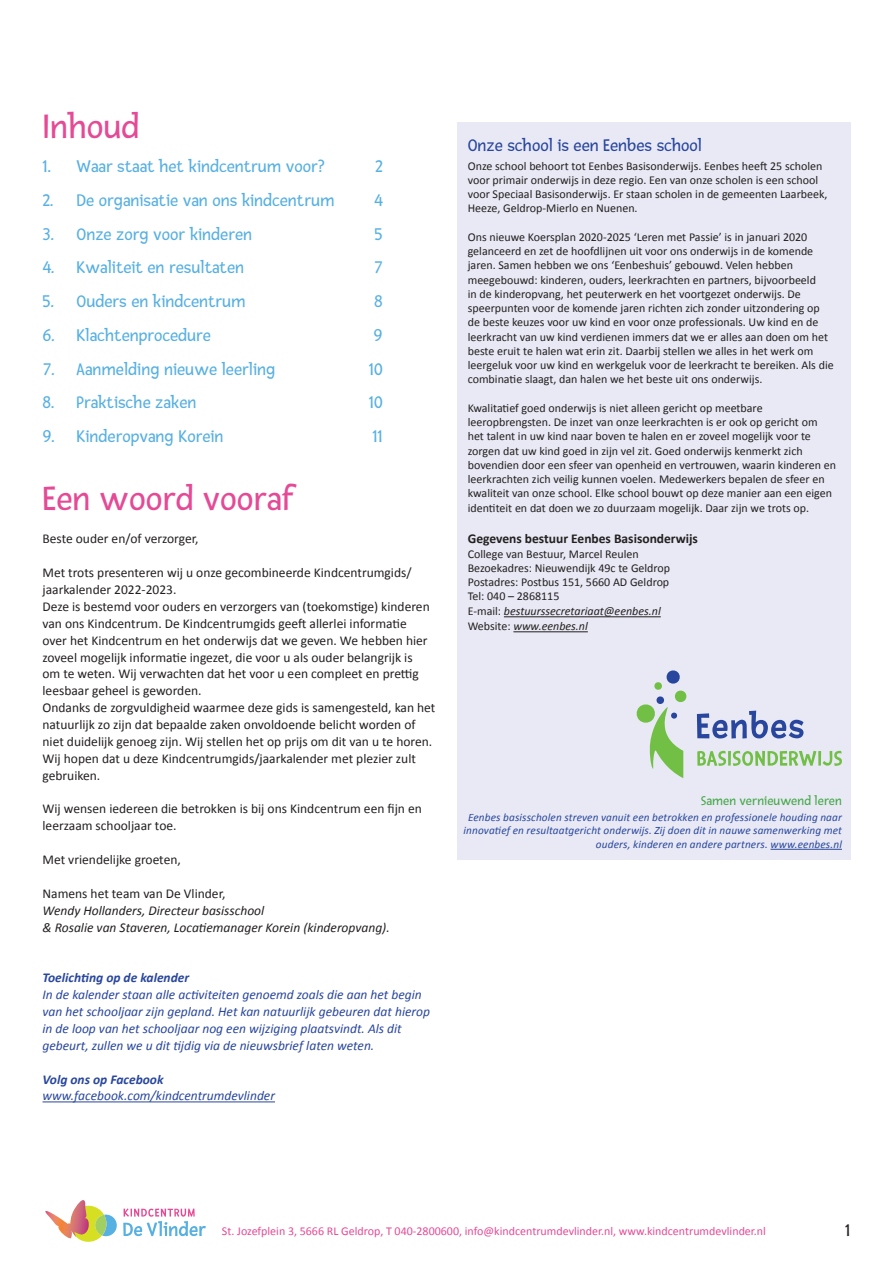
<style>
.page{position:relative;width:893px;height:1263px;background:#fff}
.page>*{position:absolute;margin:0;border:0;box-sizing:border-box;transform-origin:0 0}
.Kop_zonder_nummering{font:36px "Fresca";color:#e44a95}
.Inhoud{font:18px "Fresca";color:#57b0e2}
.Kader_kop_1_kolm{font:18px "Fresca";color:#28469d}
.Paginacijfer{font:18px "Fresca";color:#231f20}
.Brood{font:13.5px/16.8px "Calibri";color:#231f20}
.Italic_blauw{font:italic 13.5px/16.8px "Calibri";color:#28469d}
.Brood-2{font:italic 13.5px "Calibri";color:#231f20}
.Italic_blauw-2{font:italic 700 13.5px "Calibri";color:#28469d}
.Kader_1_kolom{font:700 13.5px "Calibri";color:#231f20}
.Bestuur_blauw_rechts{font:13.5px "Fresca";letter-spacing:.01em;color:#45a748}
.Kader_1_kolom-2{font:12px/14.2px "Calibri";color:#231f20}
.t1{font:12px "Calibri";color:#e44a95}
.Kader_1_kolom-3{font:italic 12px/15px "Calibri";color:#231f20}
.Bestuur_blauw_rechts-2{font:italic 11.25px/12.8px "Calibri";letter-spacing:.01em;color:#28469d;text-align:center}
.s1{font-style:normal}
</style>
<div class="page">
<svg style="left:45px;top:1200px;width:72px;height:42px"></svg>
<svg style="left:123px;top:1208px;width:83px;height:28px"></svg>
<hr style="left:43px;top:1101px;width:232px;height:1px;background:#28469d">
<div style="left:457px;top:123px;width:393px;height:46px;background:#e8e9f4"></div>
<div style="left:457px;top:155px;width:393px;height:69px;background:#e8e9f4"></div>
<div style="left:457px;top:212px;width:393px;height:26px;background:#e8e9f4"></div>
<div style="left:457px;top:227px;width:393px;height:168px;background:#e8e9f4"></div>
<div style="left:457px;top:383px;width:393px;height:26px;background:#e8e9f4"></div>
<div style="left:457px;top:398px;width:393px;height:125px;background:#e8e9f4"></div>
<div style="left:457px;top:512px;width:393px;height:25px;background:#e8e9f4"></div>
<div style="left:457px;top:528px;width:393px;height:27px;background:#e8e9f4"></div>
<div style="left:457px;top:543px;width:393px;height:26px;background:#e8e9f4"></div>
<div style="left:457px;top:558px;width:393px;height:25px;background:#e8e9f4"></div>
<div style="left:457px;top:572px;width:393px;height:26px;background:#e8e9f4"></div>
<div style="left:457px;top:586px;width:393px;height:71px;background:#e8e9f4"></div>
<hr style="left:504px;top:616px;width:157px;height:1px;background:#231f20">
<hr style="left:513px;top:631px;width:75px;height:1px;background:#231f20">
<div style="left:457px;top:647px;width:393px;height:26px;background:#e8e9f4"></div>
<div style="left:457px;top:663px;width:393px;height:27px;background:#e8e9f4"></div>
<div style="left:457px;top:678px;width:393px;height:26px;background:#e8e9f4"></div>
<div style="left:457px;top:693px;width:393px;height:25px;background:#e8e9f4"></div>
<div style="left:457px;top:707px;width:393px;height:26px;background:#e8e9f4"></div>
<div style="left:457px;top:721px;width:393px;height:26px;background:#e8e9f4"></div>
<div style="left:457px;top:735px;width:393px;height:26px;background:#e8e9f4"></div>
<div style="left:457px;top:750px;width:393px;height:25px;background:#e8e9f4"></div>
<div style="left:457px;top:764px;width:393px;height:26px;background:#e8e9f4"></div>
<div style="left:457px;top:785px;width:393px;height:32px;background:#e8e9f4"></div>
<div style="left:457px;top:804px;width:393px;height:55px;background:#e8e9f4"></div>
<hr style="left:770px;top:849px;width:72px;height:1px;background:#28469d">
<svg style="left:697px;top:711px;width:106px;height:27px"></svg>
<svg style="left:697px;top:751px;width:29px;height:15px"></svg>
<hr style="left:728px;top:751px;width:3px;height:15px;background:#71bf44">
<svg style="left:733px;top:751px;width:83px;height:15px"></svg>
<hr style="left:818px;top:751px;width:3px;height:15px;background:#71bf44">
<svg style="left:823px;top:751px;width:19px;height:15px"></svg>
<svg style="left:636px;top:670px;width:51px;height:108px"></svg>
<p class="Kop_zonder_nummering" style="left:43px;top:107px;width:99px">Inhoud</p>
<p class="Inhoud" style="left:43px;top:156px;width:283px">1. Waar staat het kindcentrum voor?</p>
<p class="Inhoud" style="left:375px;top:156px;width:9px">2</p>
<p class="Inhoud" style="left:43px;top:190px;width:293px">2. De organisatie van ons kindcentrum</p>
<p class="Inhoud" style="left:374px;top:190px;width:10px">4</p>
<p class="Inhoud" style="left:43px;top:224px;width:211px">3. Onze zorg voor kinderen</p>
<p class="Inhoud" style="left:375px;top:224px;width:10px">5</p>
<p class="Inhoud" style="left:43px;top:258px;width:203px">4. Kwaliteit en resultaten</p>
<p class="Inhoud" style="left:374px;top:258px;width:11px">7</p>
<p class="Inhoud" style="left:43px;top:291px;width:205px">5. Ouders en kindcentrum</p>
<p class="Inhoud" style="left:374px;top:291px;width:10px">8</p>
<p class="Inhoud" style="left:43px;top:325px;width:170px">6. Klachtenprocedure</p>
<p class="Inhoud" style="left:374px;top:325px;width:11px">9</p>
<p class="Inhoud" style="left:43px;top:359px;width:234px">7. Aanmelding nieuwe leerling</p>
<p class="Inhoud" style="left:369px;top:359px;width:15px">10</p>
<p class="Inhoud" style="left:43px;top:393px;width:155px">8. Praktische zaken</p>
<p class="Inhoud" style="left:369px;top:393px;width:15px">10</p>
<p class="Inhoud" style="left:43px;top:426px;width:182px">9. Kinderopvang Korein</p>
<p class="Inhoud" style="left:372px;top:426px;width:12px">11</p>
<p class="Kop_zonder_nummering" style="left:43px;top:478px;width:252px">Een woord vooraf</p>
<p class="Brood" style="left:43px;top:530px;width:158px">Beste ouder en/of verzorger,</p>
<p class="Brood" style="left:43px;top:564px;width:371px">Met trots presenteren wij u onze gecombineerde Kindcentrumgids/ jaarkalender 2022-2023.</p>
<p class="Brood" style="left:43px;top:598px;width:389px">Deze is bestemd voor ouders en verzorgers van (toekomstige) kinderen van ons Kindcentrum. De Kindcentrumgids geeft allerlei informatie over het Kindcentrum en het onderwijs dat we geven. We hebben hier zoveel mogelijk informatie ingezet, die voor u als ouder belangrijk is om te weten. Wij verwachten dat het voor u een compleet en prettig leesbaar geheel is geworden.</p>
<p class="Brood" style="left:43px;top:699px;width:394px">Ondanks de zorgvuldigheid waarmee deze gids is samengesteld, kan het natuurlijk zo zijn dat bepaalde zaken onvoldoende belicht worden of niet duidelijk genoeg zijn. Wij stellen het op prijs om dit van u te horen.</p>
<p class="Brood" style="left:43px;top:749px;width:375px">Wij hopen dat u deze Kindcentrumgids/jaarkalender met plezier zult gebruiken.</p>
<p class="Brood" style="left:43px;top:800px;width:381px">Wij wensen iedereen die betrokken is bij ons Kindcentrum een fijn en leerzaam schooljaar toe.</p>
<p class="Brood" style="left:43px;top:851px;width:140px">Met vriendelijke groeten,</p>
<p class="Brood" style="left:43px;top:884px;width:185px">Namens het team van De Vlinder,</p>
<p class="Brood-2" style="left:43px;top:901px;width:223px">Wendy Hollanders, Directeur basisschool</p>
<p class="Brood-2" style="left:43px;top:918px;width:349px">&amp; Rosalie van Staveren, Locatiemanager Korein (kinderopvang).</p>
<p class="Italic_blauw-2" style="left:43px;top:968px;width:148px">Toelichting op de kalender</p>
<p class="Italic_blauw" style="left:43px;top:986px;width:389px">In de kalender staan alle activiteiten genoemd zoals die aan het begin van het schooljaar zijn gepland. Het kan natuurlijk gebeuren dat hierop in de loop van het schooljaar nog een wijziging plaatsvindt. Als dit gebeurt, zullen we u dit tijdig via de nieuwsbrief laten weten.</p>
<p class="Italic_blauw-2" style="left:43px;top:1069px;width:122px">Volg ons op Facebook</p>
<p class="Italic_blauw" style="left:43px;top:1087px;width:234px">www.facebook.com/kindcentrumdevlinder</p>
<p class="Kader_kop_1_kolm" style="left:468px;top:135px;width:236px">Onze school is een Eenbes school</p>
<p class="Kader_1_kolom-2" style="left:468px;top:158px;width:361px">Onze school behoort tot Eenbes Basisonderwijs. Eenbes heeft 25 scholen voor primair onderwijs in deze regio. Een van onze scholen is een school voor Speciaal Basisonderwijs. Er staan scholen in de gemeenten Laarbeek, Heeze, Geldrop-Mierlo en Nuenen.</p>
<p class="Kader_1_kolom-2" style="left:468px;top:229px;width:367px">Ons nieuwe Koersplan 2020-2025 ‘Leren met Passie’ is in januari 2020 gelanceerd en zet de hoofdlijnen uit voor ons onderwijs in de komende jaren. Samen hebben we ons ‘Eenbeshuis’ gebouwd. Velen hebben meegebouwd: kinderen, ouders, leerkrachten en partners, bijvoorbeeld<br>in de kinderopvang, het peuterwerk en het voortgezet onderwijs. De speerpunten voor de komende jaren richten zich zonder uitzondering op de beste keuzes voor uw kind en voor onze professionals. Uw kind en de leerkracht van uw kind verdienen immers dat we er alles aan doen om het beste eruit te halen wat erin zit. Daarbij stellen we alles in het werk om leergeluk voor uw kind en werkgeluk voor de leerkracht te bereiken. Als die combinatie slaagt, dan halen we het beste uit ons onderwijs.</p>
<p class="Kader_1_kolom-2" style="left:468px;top:400px;width:370px">Kwalitatief goed onderwijs is niet alleen gericht op meetbare leeropbrengsten. De inzet van onze leerkrachten is er ook op gericht om het talent in uw kind naar boven te halen en er zoveel mogelijk voor te zorgen dat uw kind goed in zijn vel zit. Goed onderwijs kenmerkt zich bovendien door een sfeer van openheid en vertrouwen, waarin kinderen en leerkrachten zich veilig kunnen voelen. Medewerkers bepalen de sfeer en kwaliteit van onze school. Elke school bouwt op deze manier aan een eigen identiteit en dat doen we zo duurzaam mogelijk. Daar zijn we trots op.</p>
<p class="Kader_1_kolom" style="left:468px;top:529px;width:232px">Gegevens bestuur Eenbes Basisonderwijs</p>
<p class="Kader_1_kolom-2" style="left:468px;top:546px;width:173px">College van Bestuur, Marcel Reulen</p>
<p class="Kader_1_kolom-2" style="left:468px;top:560px;width:204px">Bezoekadres: Nieuwendijk 49c te Geldrop</p>
<p class="Kader_1_kolom-2" style="left:468px;top:575px;width:203px">Postadres: Postbus 151, 5660 AD Geldrop</p>
<p class="Kader_1_kolom-3" style="left:468px;top:588px;width:195px"><span class="s1">Tel: 040 – 2868115<br>E-mail:</span> bestuurssecretariaat@eenbes.nl<br><span class="s1">Website:</span> www.eenbes.nl</p>
<p class="Bestuur_blauw_rechts" style="left:701px;top:793px;width:142px">Samen vernieuwend leren</p>
<p class="Bestuur_blauw_rechts-2" style="left:463px;top:810px;width:380px">Eenbes basisscholen streven vanuit een betrokken en professionele houding naar innovatief en resultaatgericht onderwijs. Zij doen dit in nauwe samenwerking met</p>
<p class="Bestuur_blauw_rechts-2" style="left:596px;top:837px;width:247px">ouders, kinderen en andere partners. www.eenbes.nl</p>
<p class="t1" style="left:222px;top:1223px;width:545px">St. Jozefplein 3, 5666 RL Geldrop, T 040-2800600, info@kindcentrumdevlinder.nl, www.kindcentrumdevlinder.nl</p>
<p class="Paginacijfer" style="left:845px;top:1220px;width:7px">1</p>
</div>
